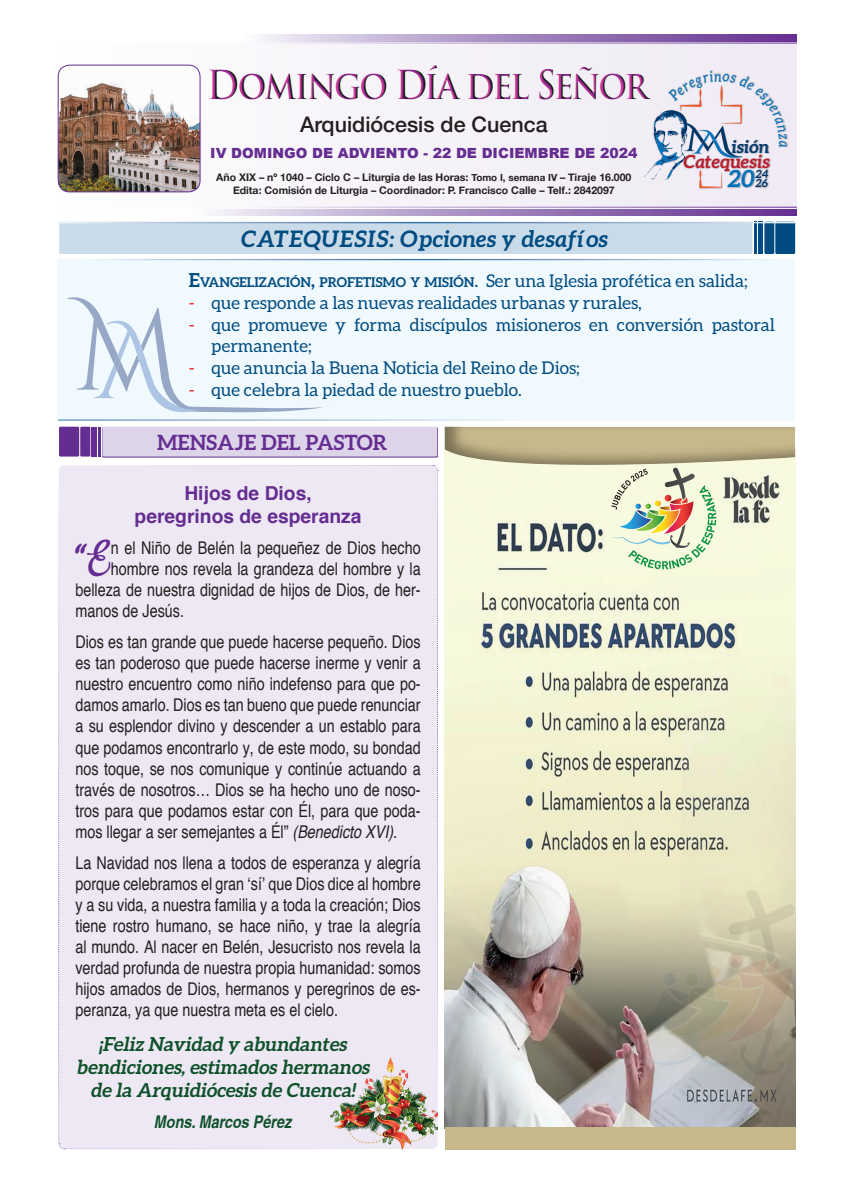
<style>
.page{position:relative;width:854px;height:1184px;background:#fff}
.page>*{position:absolute;margin:0;border:0;box-sizing:border-box;transform-origin:0 0}
.t1{font:42.88px "aka Dora";color:#652d91}
.t2{font:700 39.2px "Trajan Pro";letter-spacing:-.06em;color:#90268f;scale:.88 1}
.t3{font:italic 700 23.62px "Aleo";color:#0072bc}
.t4{font:italic 700 22.75px "Aleo";color:#004c82}
.t5{font:500 21.53px "Helvetica Neue";color:#231f20}
.t6{font:700 21px "Aleo";color:#652d91}
.t7{font:italic 700 19.25px/23.1px "Aleo";color:#0f512a;text-align:center}
.t8{font:700 19.25px "Helvetica";color:#652d91}
.t9{font:italic 700 18.03px "Aleo";color:#be1d2c}
.t10{font:condensed 17.5px/21px "Helvetica";color:#231f20;text-align:justify}
.t11{font:17.5px/21px "Aleo";color:#004c82}
.t12{font:italic 700 condensed 17.5px "Helvetica";color:#0f512a}
.t13{font:italic 700 17.5px "Aleo";color:#00376b}
.t14{font:900 14px "Arial";color:#652d91}
.t15{font:italic 700 11.2px "Aleo";color:#00376b}
.t16{font:700 10.5px "Helvetica Neue";color:#231f20}
.s1{font-size:9.8px}
.s2{font-weight:700;font-size:19.25px}
.s3{font-weight:700;font-size:13.47px}
.s4{font-size:19.25px}
.s5{color:#ee1d23}
.s6{font-style:italic}
</style>
<div class="page">
<div style="left:58px;top:259px;width:736px;height:161px;background:#f0f9fd"></div>
<div style="left:58px;top:464px;width:380px;height:685px;background:#ede8f3"></div>
<div style="left:60px;top:35px;width:736px;height:181px;background:#f5f3f8"></div>
<svg style="left:60px;top:35px;width:736px;height:6px"></svg>
<svg style="left:60px;top:209px;width:736px;height:7px"></svg>
<img style="left:58px;top:65px;width:142px;height:127px">
<div style="left:58px;top:65px;width:142px;height:127px;border:1px solid #652d91;border-radius:12px"></div>
<svg style="left:211px;top:65px;width:431px;height:35px"></svg>
<div style="left:642px;top:70px;width:145px;height:119px;background:#231f20;opacity:.3"></div>
<div style="left:59px;top:222px;width:693px;height:32px;background:#c9dbe8"></div>
<div style="left:775px;top:222px;width:19px;height:32px;background:#004c82"></div>
<div style="left:764px;top:222px;width:10px;height:32px;background:#004c82"></div>
<svg style="left:754px;top:223px;width:9px;height:31px"></svg>
<hr style="left:58px;top:43px;width:738px;height:1px;background:#fff">
<hr style="left:58px;top:207px;width:738px;height:1px;background:#fff">
<hr style="left:58px;top:222px;width:738px;height:1px;background:#fff">
<hr style="left:78px;top:259px;width:701px;height:1px;background:#fff">
<hr style="left:58px;top:419px;width:727px;height:1px;background:#fff">
<svg style="left:68px;top:297px;width:261px;height:116px"></svg>
<svg style="left:103px;top:427px;width:335px;height:30px"></svg>
<div style="left:102px;top:426px;width:335px;height:30px;background:#ddd4e9"></div>
<div style="left:59px;top:426px;width:20px;height:30px;background:#652d91"></div>
<div style="left:80px;top:426px;width:10px;height:30px;background:#652d91"></div>
<svg style="left:91px;top:427px;width:9px;height:29px"></svg>
<img style="left:444px;top:569px;width:350px;height:557px">
<svg style="left:617px;top:889px;width:177px;height:186px;background:#b5ae97"></svg>
<div style="left:444px;top:1126px;width:351px;height:22px;background:#c6b88b"></div>
<svg style="left:444px;top:467px;width:350px;height:102px;background:#e1e3cb"></svg>
<div style="left:441px;top:425px;width:353px;height:42px;background:#231f20;opacity:.43"></div>
<img style="left:331px;top:1042px;width:107px;height:106px">
<svg style="left:644px;top:71px;width:142px;height:117px"></svg>
<h2 class="t2" style="left:207px;top:61px;width:503px">Domingo Día del Señor</h2>
<p class="t5" style="left:300px;top:107px;width:249px">Arquidiócesis de Cuenca</p>
<p class="t14" style="left:210px;top:143px;width:428px">IV DOMINGO DE ADVIENTO - 22 DE DICIEMBRE DE 2024</p>
<p class="t16" style="left:216px;top:169px;width:416px">Año XIX – nº 1040 – Ciclo C – Liturgia de las Horas: <span class="s1">Tomo I, semana IV</span> – Tiraje 16.000</p>
<p class="t16" style="left:233px;top:181px;width:383px">Edita: Comisión de Liturgia – Coordinador: P. Francisco Calle – Telf.: 2842097</p>
<p class="t4" style="left:241px;top:225px;width:368px">CATEQUESIS: Opciones y desafíos</p>
<p class="t13" style="left:731px;top:137px;width:39px">isión</p>
<h3 class="t3" style="left:726px;top:165px;width:43px">20<sup>24</sup></h3>
<p class="t9" style="left:683px;top:151px;width:88px">Catequesis</p>
<p class="t15" style="left:754px;top:176px;width:14px">26</p>
<p class="t11" style="left:189px;top:270px;width:560px"><span class="s2">E</span><span class="s3">VANGELIZACIÓN</span><span class="s2">,</span> <span class="s3">PROFETISMO Y MISIÓN</span><span class="s4">.</span> Ser una Iglesia profética en salida;</p>
<p class="t11" style="left:189px;top:292px;width:454px"><span class="s5">-</span> que responde a las nuevas realidades urbanas y rurales,</p>
<p class="t11" style="left:211px;top:314px;width:564px;text-indent:-23px"><span class="s5">-</span> que promueve y forma discípulos misioneros en conversión pastoral permanente;</p>
<p class="t11" style="left:189px;top:357px;width:392px"><span class="s5">-</span> que anuncia la Buena Noticia del Reino de Dios;</p>
<p class="t11" style="left:189px;top:379px;width:334px"><span class="s5">-</span> que celebra la piedad de nuestro pueblo.</p>
<p class="t6" style="left:157px;top:430px;width:232px">MENSAJE DEL PASTOR</p>
<p class="t8" style="left:184px;top:478px;width:129px">Hijos de Dios,</p>
<p class="t8" style="left:134px;top:501px;width:228px">peregrinos de esperanza</p>
<p class="t1" style="left:75px;top:531px;width:37px">“E</p>
<p class="t10" style="left:111px;top:537px;width:311px">n el Niño de Belén la pequeñez de Dios hecho</p>
<p class="t10" style="left:111px;top:558px;width:311px">hombre nos revela la grandeza del hombre y la</p>
<p class="t10" style="left:75px;top:579px;width:347px">belleza de nuestra dignidad de hijos de Dios, de her-</p>
<p class="t10" style="left:75px;top:600px;width:110px">manos de Jesús.</p>
<p class="t10" style="left:75px;top:631px;width:347px">Dios es tan grande que puede hacerse pequeño. Dios es tan poderoso que puede hacerse inerme y venir a nuestro encuentro como niño indefenso para que po&shy;damos amarlo. Dios es tan bueno que puede renunciar a su esplendor divino y descender a un establo para que podamos encontrarlo y, de este modo, su bondad nos toque, se nos comunique y continúe actuando a través de nosotros… Dios se ha hecho uno de noso&shy;tros para que podamos estar con Él, para que poda&shy;mos llegar a ser semejantes a Él” <span class="s6">(Benedicto XVI).</span></p>
<p class="t10" style="left:75px;top:851px;width:347px">La Navidad nos llena a todos de esperanza y alegría porque celebramos el gran ‘sí’ que Dios dice al hombre y a su vida, a nuestra familia y a toda la creación; Dios tiene rostro humano, se hace niño, y trae la alegría al mundo. Al nacer en Belén, Jesucristo nos revela la verdad profunda de nuestra propia humanidad: somos hijos amados de Dios, hermanos y peregrinos de es&shy;peranza, ya que nuestra meta es el cielo.</p>
<p class="t7" style="left:76px;top:1032px;width:298px">¡Feliz Navidad y abundantes bendiciones,estimados hermanos</p>
<p class="t7" style="left:90px;top:1078px;width:269px">de la Arquidiócesis de Cuenca!</p>
<p class="t12" style="left:154px;top:1110px;width:142px">Mons.Marcos Pérez</p>
</div>
